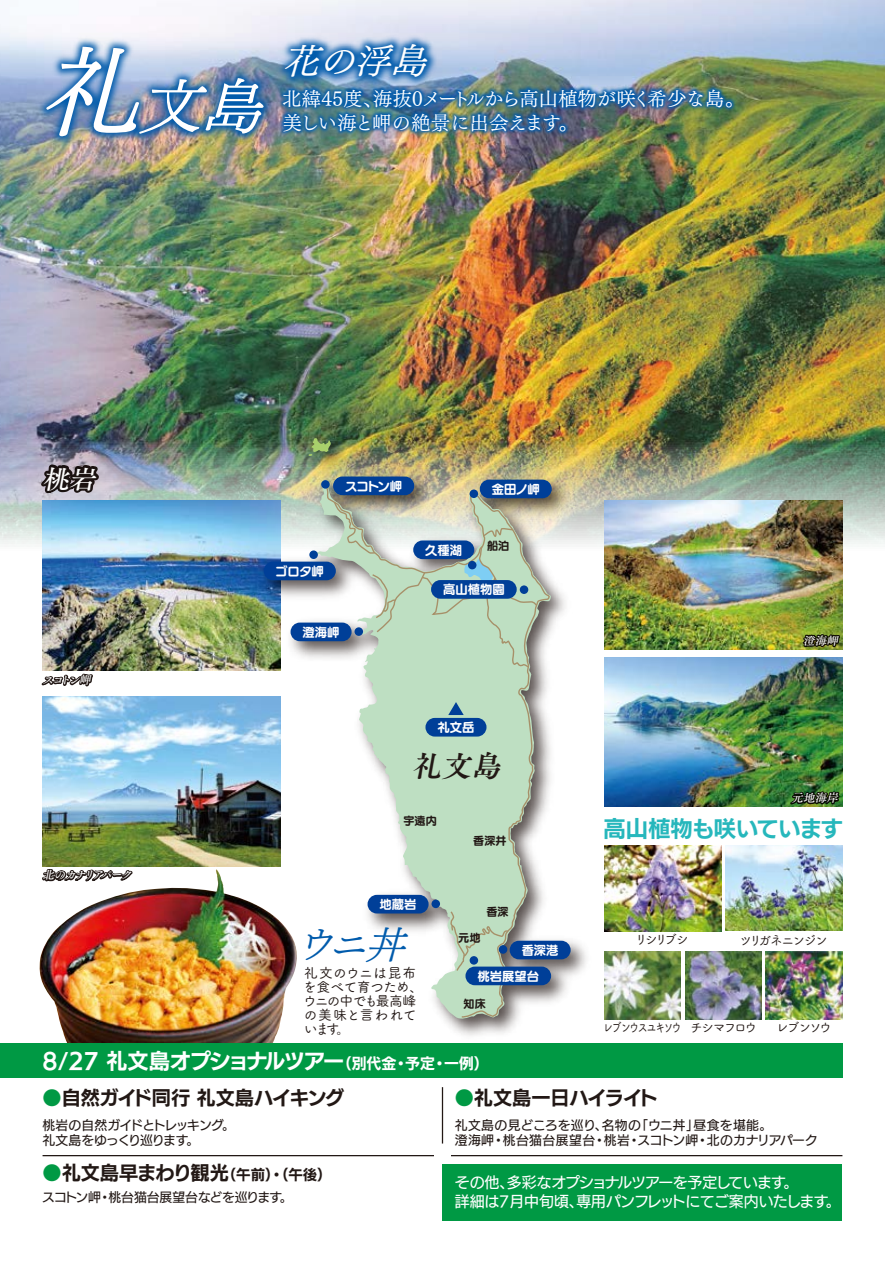
<style>
.page{position:relative;width:885px;height:1263px;background:#fff}
.page>*{position:absolute;margin:0;border:0;box-sizing:border-box;transform-origin:0 0}
.t1{font:italic 59.1px "UD Mincho Pr 6 N M";color:#fff;scale:1.04 1}
.t2{font:italic 37.95px "UD Mincho Pr 6 N L";color:#005bac;scale:1.04 1}
.t3{font:italic 34.95px "UD Mincho Pr 6 N M";color:#fff;scale:1.04 1}
.t4{font:italic 29.1px "Tsuku A Old Min Pr 6 B";color:#221815}
.t5{font:italic 26.1px "Tsuku A Old Min Pr 6 D";color:#fff}
.t6{font:22.35px "UD Kakugo Large Pr 6 N B";letter-spacing:-.025em;color:#26b7bc}
.t7{font:21.3px "UD Kakugo Large Pr 6 N B";letter-spacing:-.065em;color:#fff}
.t8{font:19.2px/24px "UD Mincho Pr 6 N M";color:#fff}
.t9{font:19.2px "UD Kakugo Large Pr 6 N B";letter-spacing:-.025em;color:#221815}
.t10{font:19.2px "UD Kakugo Large Pr 6 N B";color:#221815}
.t11{font:14.85px/18px "UD Kakugo Large Pr 6 N M";letter-spacing:-.05em;color:#fff}
.t12{font:13.8px/13.8px "Tsuku A Rd Gothic Std M";letter-spacing:-.035em;color:#221815}
.t13{font:12.75px/14.9px "UD Kakugo Large Pr 6 N M";letter-spacing:.03em;color:#221815}
.t14{font:12.75px/14.9px "UD Kakugo Large Pr 6 N M";letter-spacing:-.06em;color:#221815}
.t15{font:12.75px "UD Kakugo Large Pr 6 N M";letter-spacing:-.02em;color:#221815}
.t16{font:12.75px "Tsuku A Rd Gothic Std M";letter-spacing:-.145em;color:#221815}
.t17{font:12.75px "Tsuku A Rd Gothic Std M";letter-spacing:-.145em;color:#221815;scale:.8 1}
.t18{font:12.3px/26px "UD Marugo Large Pro B";color:#fff}
.t19{font:italic 11.55px "Tsuku A Old Min Pr 6 D";color:#fff}
.t20{font:11.1px "UD Marugo Large Pro B";color:#221815}
.s1{font-size:98.55px}
.s2{font-size:14.85px}
.s3{color:#094}
.s4{font-size:14.4px}
</style>
<div class="page">
<img style="left:0;top:0;width:884px;height:553px">
<img style="left:43px;top:500px;width:210px;height:170px">
<img style="left:43px;top:696px;width:210px;height:170px">
<img style="left:604px;top:500px;width:238px;height:149px">
<img style="left:604px;top:658px;width:238px;height:149px">
<img style="left:39px;top:869px;width:214px;height:175px">
<img style="left:725px;top:846px;width:117px;height:85px">
<img style="left:604px;top:846px;width:117px;height:85px">
<img style="left:253px;top:427px;width:343px;height:617px">
<svg style="left:308px;top:438px;width:23px;height:18px"></svg>
<svg style="left:313px;top:668px;width:238px;height:351px"></svg>
<svg style="left:321px;top:668px;width:229px;height:351px"></svg>
<img style="left:264px;top:476px;width:287px;height:192px">
<div style="left:431px;top:899px;width:9px;height:9px;background:#003f98;border-radius:50%"></div>
<svg style="left:367px;top:895px;width:61px;height:18px"></svg>
<svg style="left:449px;top:910px;width:121px;height:75px;background:#88a4b3"></svg>
<svg style="left:425px;top:702px;width:61px;height:34px;background:#5687ab"></svg>
<img style="left:765px;top:951px;width:77px;height:68px">
<img style="left:685px;top:951px;width:76px;height:68px">
<img style="left:604px;top:951px;width:76px;height:68px">
<img style="left:855px;top:427px;width:29px;height:126px">
<div style="left:442px;top:1164px;width:400px;height:56px;background:#094"></div>
<div style="left:0;top:1044px;width:842px;height:34px;background:#094"></div>
<img style="left:0;top:0;width:343px;height:223px">
<img style="left:221px;top:0;width:272px;height:145px">
<img style="left:226px;top:33px;width:658px;height:160px">
<svg style="left:37px;top:463px;width:66px;height:40px;background:#6d6c75"></svg>
<svg style="left:788px;top:791px;width:53px;height:16px"></svg>
<svg style="left:800px;top:634px;width:41px;height:16px"></svg>
<svg style="left:41px;top:673px;width:52px;height:14px"></svg>
<svg style="left:40px;top:869px;width:94px;height:14px"></svg>
<hr style="left:43px;top:1155px;width:391px;height:1px;background:#221815">
<hr style="left:451px;top:1155px;width:391px;height:1px;background:#221815">
<hr style="left:442px;top:1087px;width:1px;height:56px;background:#221815">
<h1 class="t1" style="left:36px;top:55px;width:242px"><span class="s1">礼</span>文島</h1>
<h3 class="t3" style="left:283px;top:31px;width:154px">花の浮島</h3>
<h3 class="t8" style="left:282px;top:85px;width:463px">北緯45度、海抜0メートルから高山植物が咲く希少な島。美しい海と岬の絶景に出会えます。</h3>
<h3 class="t5" style="left:43px;top:456px;width:63px">桃岩</h3>
<p class="t19" style="left:42px;top:670px;width:54px">スコトン岬</p>
<p class="t19" style="left:43px;top:865px;width:95px">北のカナリアパーク</p>
<p class="t18" style="left:275px;top:557px;width:50px">ゴロタ岬</p>
<p class="t18" style="left:345px;top:472px;width:59px">スコトン岬</p>
<p class="t18" style="left:492px;top:475px;width:49px">金田ノ岬</p>
<p class="t20" style="left:487px;top:537px;width:24px">船泊</p>
<p class="t18" style="left:425px;top:536px;width:38px">久種湖</p>
<p class="t18" style="left:443px;top:575px;width:63px">高山植物園</p>
<p class="t18" style="left:302px;top:618px;width:38px">澄海岬</p>
<p class="t18" style="left:437px;top:713px;width:38px">礼文岳</p>
<h3 class="t4" style="left:412px;top:739px;width:99px">礼文島</h3>
<p class="t20" style="left:403px;top:811px;width:35px">宇遠内</p>
<p class="t18" style="left:379px;top:890px;width:38px">地蔵岩</p>
<p class="t20" style="left:473px;top:831px;width:35px">香深井</p>
<p class="t20" style="left:486px;top:903px;width:24px">香深</p>
<p class="t19" style="left:803px;top:630px;width:40px">澄海岬</p>
<p class="t19" style="left:791px;top:788px;width:52px">元地海岸</p>
<h3 class="t6" style="left:603px;top:816px;width:241px">高山植物も咲いています</h3>
<h2 class="t2" style="left:295px;top:912px;width:123px">ウニ丼</h2>
<p class="t16" style="left:635px;top:930px;width:55px">リシリブシ</p>
<p class="t16" style="left:739px;top:930px;width:90px">ツリガネニンジン</p>
<p class="t20" style="left:458px;top:928px;width:24px">元地</p>
<p class="t18" style="left:477px;top:936px;width:82px;text-indent:44px">香深港桃岩展望台</p>
<p class="t12" style="left:303px;top:965px;width:122px">礼文のウニは昆布を食べて育つため、ウニの中でも最高峰の美味と言われています。</p>
<p class="t20" style="left:463px;top:994px;width:24px">知床</p>
<p class="t17" style="left:602px;top:1018px;width:195px">レブンウスユキソウ チシマフロウ</p>
<p class="t16" style="left:775px;top:1018px;width:57px">レブンソウ</p>
<h3 class="t7" style="left:43px;top:1049px;width:447px">8/27 礼文島オプショナルツアー<span class="s2">（別代金・予定・一例）</span></h3>
<h3 class="t9" style="left:43px;top:1086px;width:303px"><span class="s3">●</span>自然ガイド同行 礼文島ハイキング</h3>
<h3 class="t10" style="left:454px;top:1086px;width:205px"><span class="s3">●</span>礼文島一日ハイライト</h3>
<p class="t14" style="left:43px;top:1118px;width:194px">桃岩の自然ガイドとトレッキング。礼文島をゆっくり巡ります。</p>
<h3 class="t9" style="left:43px;top:1162px;width:290px"><span class="s3">●</span>礼文島早まわり観光<span class="s4">（午前）・（午後）</span></h3>
<p class="t15" style="left:42px;top:1190px;width:252px">スコトン岬・桃台猫台展望台などを巡ります。</p>
<p class="t13" style="left:454px;top:1118px;width:364px">礼文島の見どころを巡り、名物の「ウニ丼」昼食を堪能。<br>澄海岬・桃台猫台展望台・桃岩・スコトン岬・北のカナリアパーク</p>
<p class="t11" style="left:455px;top:1174px;width:387px">その他、多彩なオプショナルツアーを予定しています。<br>詳細は7月中旬頃、専用パンフレットにてご案内いたします。</p>
</div>
